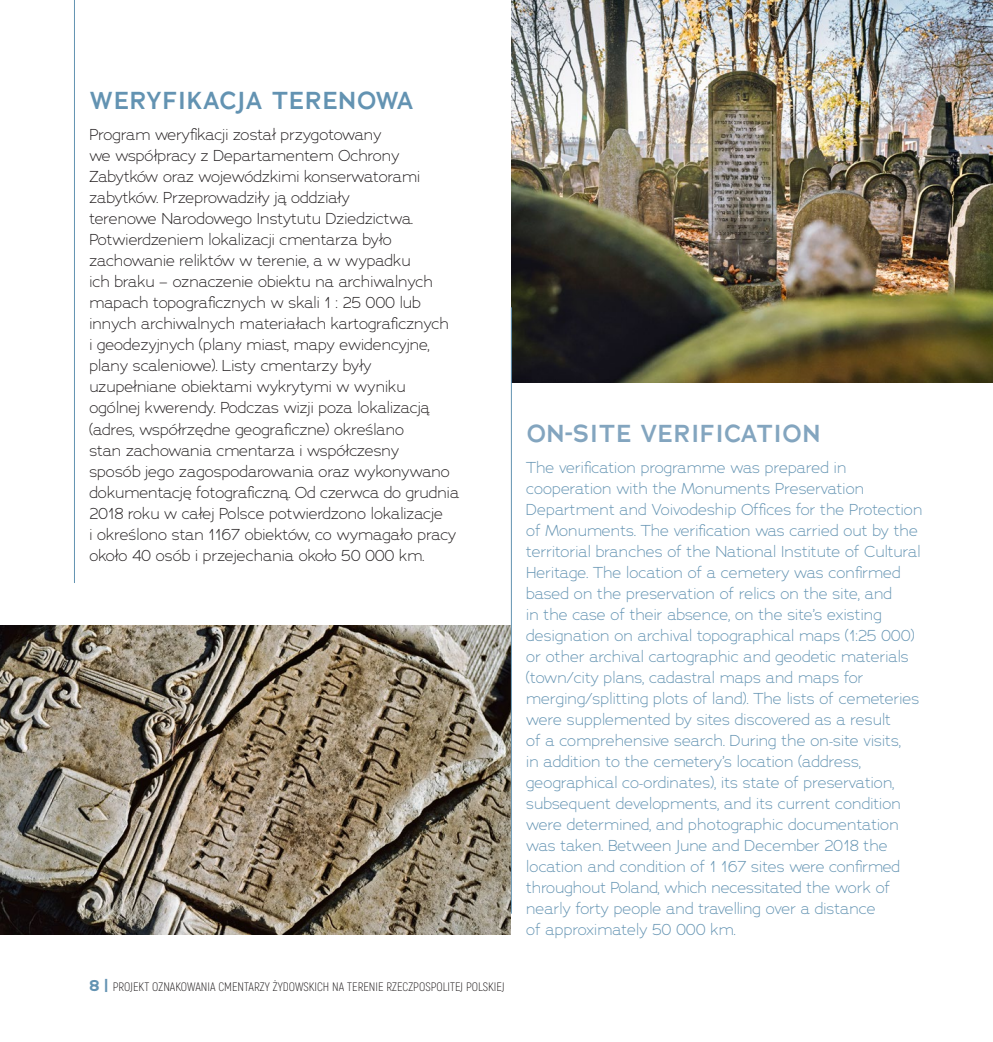
<style>
.page{position:relative;width:993px;height:1042px;background:#fff}
.page>*{position:absolute;margin:0;border:0;box-sizing:border-box;transform-origin:0 0}
.head_1{font:600 24.5px "Adrianna";letter-spacing:.025em;color:#6393b2}
.head_1-2{font:600 24.5px "Adrianna";letter-spacing:.025em;color:#83a5bf}
.body{font:300 15.75px/21px "Adrianna";color:#6393b2}
.body-2{font:300 15.75px/21px "Adrianna";letter-spacing:-.005em;color:#231f20}
.t1{font:300 12.25px "Akrobat";color:#231f20}
.s1{font-family:"Adrianna";font-weight:700;font-size:15.75px;color:#6393b2}
</style>
<div class="page">
<img style="left:511px;top:0;width:481px;height:382px">
<img style="left:0;top:625px;width:511px;height:309px">
<hr style="left:511px;top:307px;width:1px;height:606px;background:#6393b2">
<hr style="left:74px;top:0;width:1px;height:583px;background:#6393b2">
<p class="head_1" style="left:89px;top:85px;width:325px">WERYFIKACJA TERENOWA</p>
<p class="body-2" style="left:89px;top:124px;width:371px">Program weryfikacji został przygotowany<br>we współpracy z Departamentem Ochrony Zabytków oraz wojewódzkimi konserwatorami zabytków. Przeprowadziły ją oddziały<br>terenowe Narodowego Instytutu Dziedzictwa.<br>Potwierdzeniem lokalizacji cmentarza było zachowanie reliktów w terenie, a w wypadku<br>ich braku – oznaczenie obiektu na archiwalnych mapach topograficznych w skali 1 : 25 000 lub innych archiwalnych materiałach kartograficznych<br>i geodezyjnych (plany miast, mapy ewidencyjne, plany scaleniowe). Listy cmentarzy były uzupełniane obiektami wykrytymi w wyniku ogólnej kwerendy. Podczas wizji poza lokalizacją (adres, współrzędne geograficzne) określano<br>stan zachowania cmentarza i współczesny<br>sposób jego zagospodarowania oraz wykonywano dokumentację fotograficzną. Od czerwca do grudnia 2018 roku w całej Polsce potwierdzono lokalizacje<br>i określono stan 1167 obiektów, co wymagało pracy około 40 osób i przejechania około 50 000 km.</p>
<p class="t1" style="left:89px;top:979px;width:416px"><span class="s1">8 |</span> PROJEKT OZNAKOWANIA CMENTARZY ŻYDOWSKICH NA TERENIE RZECZPOSPOLITEJ POLSKIEJ</p>
<p class="head_1-2" style="left:526px;top:417px;width:295px">ON-SITE VERIFICATION</p>
<p class="body" style="left:526px;top:457px;width:397px">The verification programme was prepared in cooperation with the Monuments Preservation Department and Voivodeship Offices for the Protection of Monuments. The verification was carried out by the territorial branches of the National Institute of Cultural Heritage. The location of a cemetery was confirmed based on the preservation of relics on the site, and<br>in the case of their absence, on the site’s existing designation on archival topographical maps (1:25 000) or other archival cartographic and geodetic materials (town/city plans, cadastral maps and maps for merging/splitting plots of land). The lists of cemeteries were supplemented by sites discovered as a result<br>of a comprehensive search. During the on-site visits,<br>in addition to the cemetery’s location (address, geographical co-ordinates), its state of preservation, subsequent developments, and its current condition were determined, and photographic documentation was taken. Between June and December 2018 the location and condition of 1 167 sites were confirmed throughout Poland, which necessitated the work of nearly forty people and travelling over a distance<br>of approximately 50 000 km.</p>
</div>
